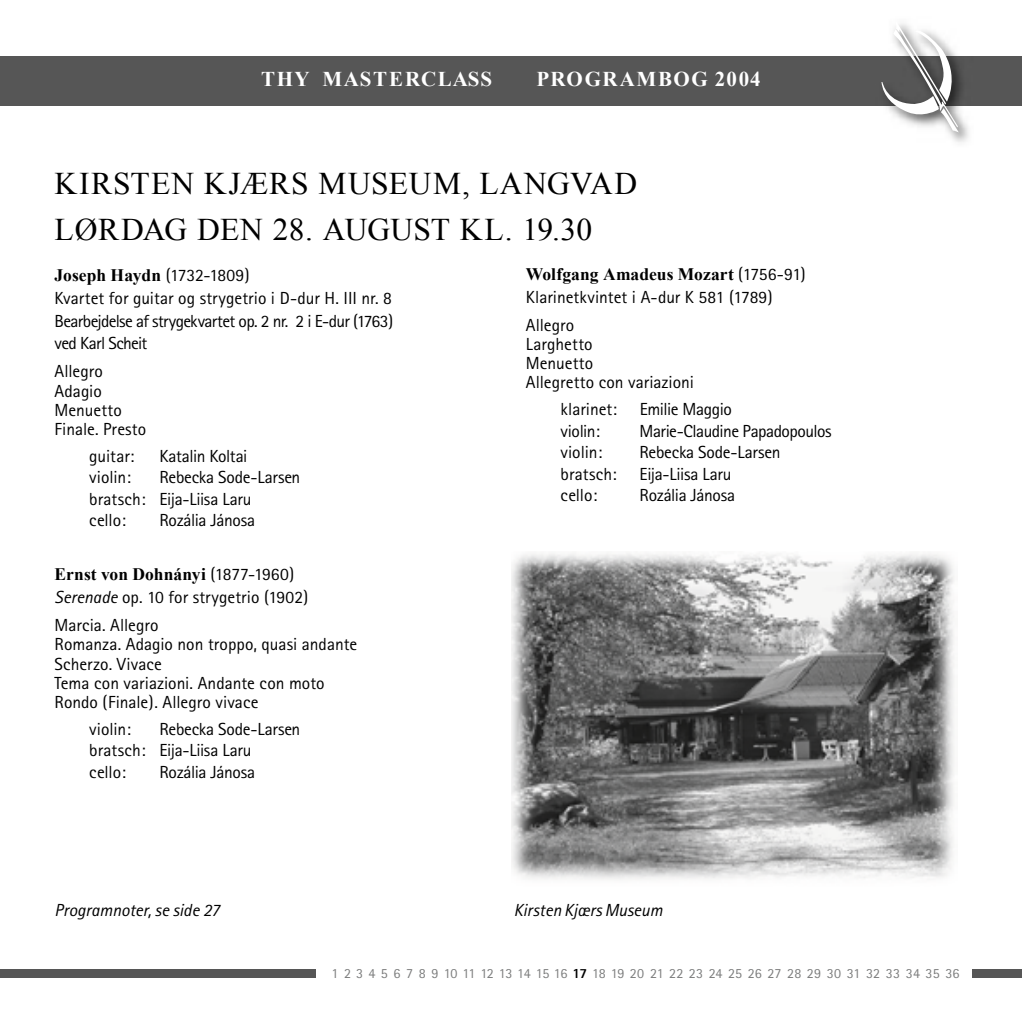
<style>
.page{position:relative;width:1022px;height:1022px;background:#fff}
.page>*{position:absolute;margin:0;border:0;box-sizing:border-box;transform-origin:0 0}
.t1{font:31.5px/45.5px "Times New Roman";letter-spacing:.02em;color:#000}
.t2{font:700 21px "Times New Roman";letter-spacing:.07em;color:#fff}
.t3{font:17.5px/19.2px "Rotis Sans Serif";letter-spacing:-.005em;color:#000}
.t4{font:700 17.5px "Times New Roman";letter-spacing:.005em;color:#000}
.t5{font:italic 17.5px "Rotis Sans Serif";color:#000}
.t6{font:17.5px "Rotis Sans Serif";letter-spacing:-.03em;color:#000}
.t7{font:17.5px "Rotis Sans Serif";letter-spacing:-.025em;color:#000}
.t8{font:14px "Rotis Sans Serif";letter-spacing:.005em;color:#7b7c7c}
.s1{font-family:"Rotis Sans Serif";font-weight:400}
.s2{font-style:italic}
.s3{font-weight:800;color:#000}
</style>
<div class="page">
<div style="left:0;top:56px;width:1022px;height:50px;background:#565656"></div>
<div style="left:972px;top:969px;width:50px;height:9px;background:#565656"></div>
<div style="left:0;top:969px;width:315px;height:9px;background:#565656"></div>
<img style="left:948px;top:106px;width:21px;height:36px">
<svg style="left:881px;top:23px;width:78px;height:109px"></svg>
<img style="left:511px;top:553px;width:443px;height:327px">
<p class="t2" style="left:261px;top:65px;width:232px">THY MASTERCLASS</p>
<p class="t2" style="left:537px;top:65px;width:226px">PROGRAMBOG 2004</p>
<h1 class="t1" style="left:55px;top:160px;width:584px">KIRSTEN KJÆRS MUSEUM, LANGVAD<br>LØRDAG DEN 28. AUGUST KL. 19.30</h1>
<p class="t4" style="left:55px;top:263px;width:197px">Joseph Haydn <span class="s1">(1732-1809)</span></p>
<p class="t3" style="left:55px;top:286px;width:340px;line-height:22.8px;text-align:justify">Kvartet for guitar og strygetrio i D-dur H. III nr. 8<br>Bearbejdelse af strygekvartet op. 2 nr. 2 i E-dur (1763) ved Karl Scheit</p>
<p class="t3" style="left:55px;top:362px;width:93px">Allegro<br>Adagio<br>Menuetto<br>Finale. Presto</p>
<p class="t3" style="left:89px;top:446px;width:47px">guitar:</p>
<p class="t7" style="left:160px;top:446px;width:89px">Katalin Koltai</p>
<p class="t3" style="left:89px;top:468px;width:43px">violin:</p>
<p class="t4" style="left:526px;top:262px;width:281px">Wolfgang Amadeus Mozart <span class="s1">(1756-91)</span></p>
<p class="t3" style="left:526px;top:283px;width:248px;line-height:28px">Klarinetkvintet i A-dur K 581 (1789)<br>Allegro</p>
<p class="t3" style="left:526px;top:334px;width:170px">Larghetto<br>Menuetto<br>Allegretto con variazioni</p>
<p class="t3" style="left:561px;top:399px;width:58px">klarinet:</p>
<p class="t7" style="left:640px;top:399px;width:94px">Emilie Maggio</p>
<p class="t3" style="left:561px;top:421px;width:41px">violin:</p>
<p class="t6" style="left:640px;top:420px;width:194px">Marie-Claudine Papadopoulos</p>
<p class="t3" style="left:561px;top:442px;width:43px">violin:</p>
<p class="t3" style="left:640px;top:442px;width:142px">Rebecka Sode-Larsen</p>
<p class="t3" style="left:561px;top:464px;width:58px">bratsch:</p>
<p class="t3" style="left:640px;top:464px;width:93px">Eija-Liisa Laru</p>
<p class="t3" style="left:561px;top:485px;width:38px">cello:</p>
<p class="t3" style="left:640px;top:485px;width:97px">Rozália Jánosa</p>
<p class="t3" style="left:89px;top:466px;width:213px;line-height:21.5px;text-indent:70px">Rebecka Sode-Larsen bratsch: Eija-Liisa Laru<br>cello:</p>
<p class="t3" style="left:160px;top:510px;width:97px">Rozália Jánosa</p>
<p class="t4" style="left:55px;top:562px;width:241px">Ernst von Dohnányi <span class="s1">(1877-1960)</span></p>
<p class="t3" style="left:55px;top:583px;width:255px;line-height:28px"><span class="s2">Serenade</span> op. 10 for strygetrio (1902)<br>Marcia. Allegro</p>
<p class="t3" style="left:55px;top:635px;width:304px">Romanza. Adagio non troppo, quasi andante<br>Scherzo. Vivace<br>Tema con variazioni. Andante con moto<br>Rondo (Finale). Allegro vivace</p>
<p class="t3" style="left:89px;top:719px;width:43px">violin:</p>
<p class="t3" style="left:89px;top:718px;width:213px;line-height:21.5px;text-indent:70px">Rebecka Sode-Larsen bratsch: Eija-Liisa Laru<br>cello:</p>
<p class="t3" style="left:160px;top:762px;width:97px">Rozália Jánosa</p>
<p class="t5" style="left:55px;top:899px;width:167px">Programnoter, se side 27</p>
<p class="t5" style="left:514px;top:899px;width:150px">Kirsten Kjærs Museum</p>
<p class="t8" style="left:331px;top:965px;width:630px">1 2 3 4 5 6 7 8 9 10 11 12 13 14 15 16 <span class="s3">17</span> 18 19 20 21 22 23 24 25 26 27 28 29 30 31 32 33 34 35 36</p>
</div>
